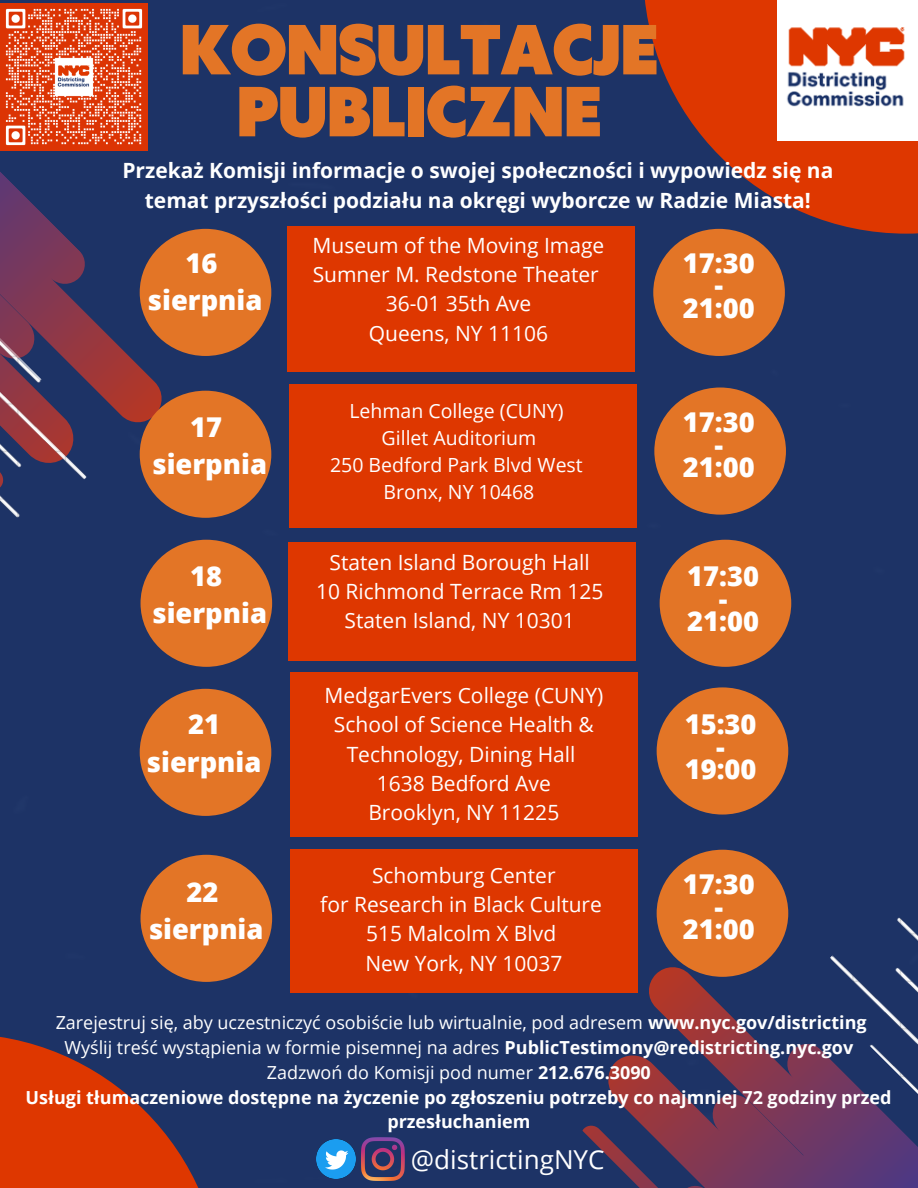
<style>
.page{position:relative;width:918px;height:1188px;background:#1d3366}
.page>*{position:absolute;margin:0;border:0;box-sizing:border-box;transform-origin:0 0}
.t1{font:900 66.3px/61.9px "Klein Text";color:#e37526;text-align:center}
.t2{font:800 27.3px/22.5px "Open Sans";color:#fff;text-align:center}
.t3{font:26.1px "Open Sans";color:#fff}
.t4{font:21px/29.2px "Open Sans";color:#fff;text-align:center}
.t5{font:700 21px/29.2px "Open Sans";color:#fff;text-align:center}
.t6{font:19.5px/27px "Open Sans";color:#fff;text-align:center}
.t7{font:700 18px/24.8px "Open Sans";color:#fff;text-align:center}
.s1{font-weight:400}
</style>
<div class="page">
<svg style="left:530px;top:918px;width:276px;height:270px;background:#4b345a"></svg>
<svg style="left:0;top:0;width:258px;height:594px;background:#253363"></svg>
<svg style="left:0;top:1034px;width:222px;height:154px;background:#8f3529"></svg>
<svg style="left:643px;top:0;width:275px;height:234px;background:#9d3522"></svg>
<img style="left:0;top:215px;width:113px;height:474px">
<img style="left:806px;top:744px;width:112px;height:444px">
<div style="left:140px;top:229px;width:131px;height:127px;background:#e37526;border-radius:50%"></div>
<div style="left:287px;top:227px;width:348px;height:145px;background:#de3700"></div>
<div style="left:290px;top:849px;width:348px;height:144px;background:#de3700"></div>
<img style="left:317px;top:1140px;width:38px;height:38px">
<svg style="left:361px;top:1137px;width:44px;height:44px;background:#624168"></svg>
<img style="left:777px;top:0;width:141px;height:141px">
<div style="left:290px;top:672px;width:348px;height:164px;background:#de3700"></div>
<div style="left:288px;top:542px;width:348px;height:118px;background:#de3700"></div>
<div style="left:290px;top:384px;width:347px;height:144px;background:#de3700"></div>
<div style="left:653px;top:229px;width:132px;height:127px;background:#e37526;border-radius:50%"></div>
<div style="left:140px;top:391px;width:131px;height:127px;background:#e37526;border-radius:50%"></div>
<div style="left:141px;top:540px;width:131px;height:127px;background:#e37526;border-radius:50%"></div>
<div style="left:140px;top:689px;width:131px;height:127px;background:#e37526;border-radius:50%"></div>
<div style="left:141px;top:855px;width:131px;height:127px;background:#e37526;border-radius:50%"></div>
<div style="left:654px;top:388px;width:132px;height:127px;background:#e37526;border-radius:50%"></div>
<div style="left:660px;top:540px;width:131px;height:127px;background:#e37526;border-radius:50%"></div>
<div style="left:657px;top:687px;width:131px;height:128px;background:#e37526;border-radius:50%"></div>
<div style="left:657px;top:850px;width:131px;height:127px;background:#e37526;border-radius:50%"></div>
<img style="left:0;top:3px;width:147px;height:147px">
<h1 class="t1" style="left:180px;top:24px;width:479px">KONSULTACJE<br>PUBLICZNE</h1>
<p class="t5" style="left:122px;top:156px;width:712px">Przekaż Komisji informacje o swojej społeczności i wypowiedz się na temat przyszłości podziału na okręgi wyborcze w Radzie Miasta!</p>
<h2 class="t2" style="left:148px;top:244px;width:116px;line-height:37.2px">16 sierpnia</h2>
<h2 class="t2" style="left:152px;top:408px;width:116px;line-height:37.2px">17 sierpnia</h2>
<h2 class="t2" style="left:152px;top:557px;width:116px;line-height:37.2px">18 sierpnia</h2>
<h2 class="t2" style="left:147px;top:705px;width:116px;line-height:37.2px">21 sierpnia</h2>
<h2 class="t2" style="left:149px;top:872px;width:116px;line-height:37.2px">22 sierpnia</h2>
<p class="t4" style="left:313px;top:230px;width:293px">Museum of the Moving Image<br>Sumner M. Redstone Theater<br>36-01 35th Ave<br>Queens, NY 11106</p>
<p class="t6" style="left:330px;top:397px;width:254px">Lehman College (CUNY)<br>Gillet Auditorium<br>250 Bedford Park Blvd West<br>Bronx, NY 10468</p>
<p class="t4" style="left:316px;top:547px;width:289px">Staten Island Borough Hall<br>10 Richmond Terrace Rm 125<br>Staten Island, NY 10301</p>
<p class="t4" style="left:324px;top:680px;width:280px">MedgarEvers College (CUNY)<br>School of Science Health &amp;<br>Technology, Dining Hall<br>1638 Bedford Ave<br>Brooklyn, NY 11225</p>
<p class="t4" style="left:320px;top:860px;width:283px">Schomburg Center<br>for Research in Black Culture<br>515 Malcolm X Blvd<br>New York, NY 10037</p>
<h2 class="t2" style="left:683px;top:251px;width:73px">17:30 -<br>21:00</h2>
<h2 class="t2" style="left:683px;top:411px;width:73px">17:30 -<br>21:00</h2>
<h2 class="t2" style="left:687px;top:565px;width:73px">17:30 -<br>21:00</h2>
<h2 class="t2" style="left:685px;top:712px;width:73px">15:30 -<br>19:00</h2>
<h2 class="t2" style="left:683px;top:873px;width:73px">17:30 -<br>21:00</h2>
<p class="t7" style="left:26px;top:1010px;width:868px"><span class="s1">Zarejestruj się, aby uczestniczyć osobiście lub wirtualnie, pod adresem</span> www.nyc.gov/districting<br><span class="s1">Wyślij treść wystąpienia w formie pisemnej na adres</span> PublicTestimony@redistricting.nyc.gov <span class="s1">Zadzwoń do Komisji pod numer</span> 212.676.3090<br>Usługi tłumaczeniowe dostępne na życzenie po zgłoszeniu potrzeby co najmniej 72 godziny przed przesłuchaniem</p>
<p class="t3" style="left:411px;top:1142px;width:195px">@districtingNYC</p>
</div>
